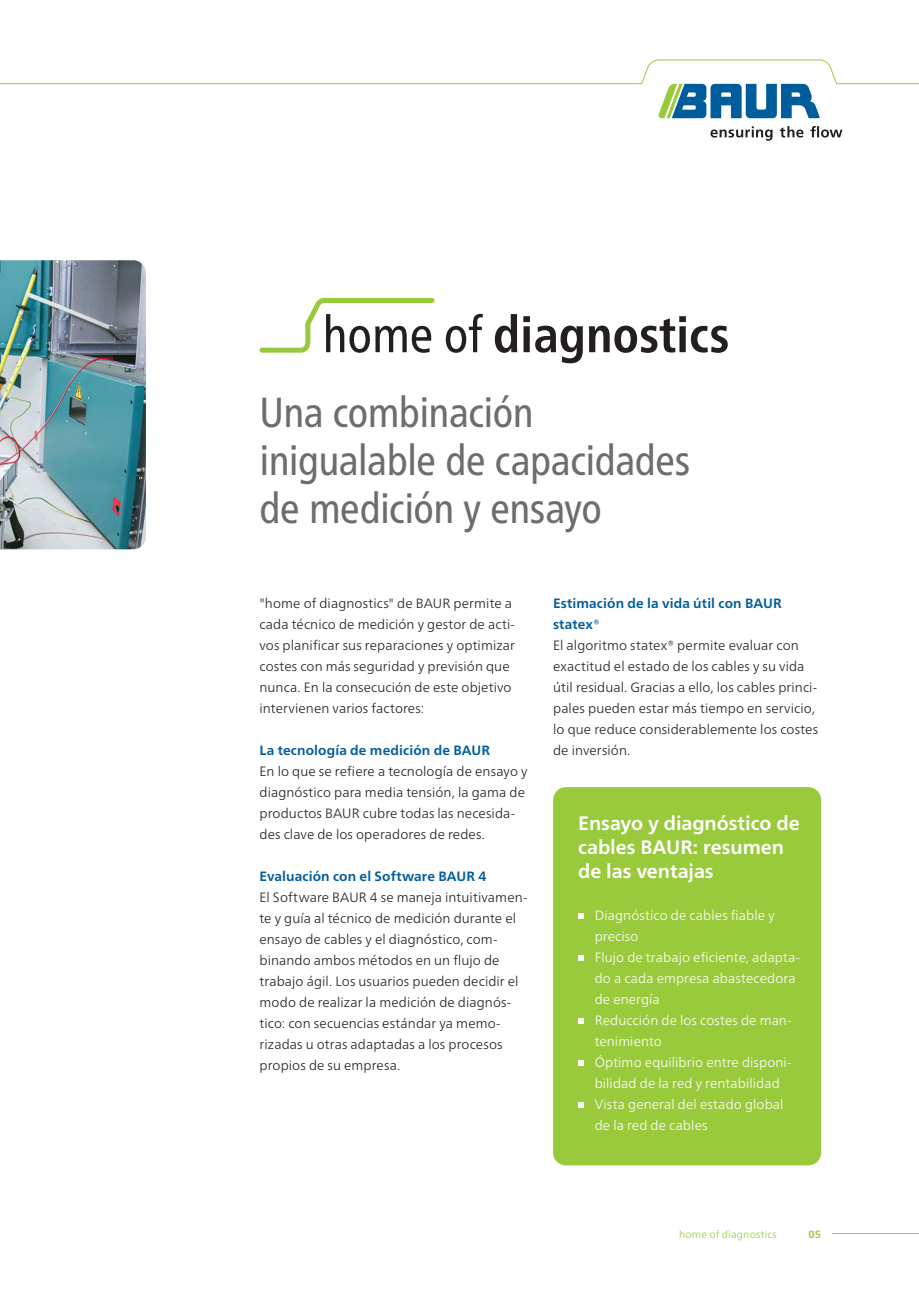
<style>
.page{position:relative;width:919px;height:1289px;background:#fff}
.page>*{position:absolute;margin:0;border:0;box-sizing:border-box;transform-origin:0 0}
.t1{font:condensed 42px/48px "Frutiger Neue LTW1 G";letter-spacing:-.015em;color:#6c6d70}
.t2{font:700 19.5px/24px "Frutiger Neue LTW1 G";letter-spacing:-.005em;color:#fff}
.t3{font:300 13.5px/21px "Frutiger Neue LTW1 G";letter-spacing:.01em;color:#231f20}
.t4{font:300 13.5px/21px "Frutiger Neue LTW1 G";letter-spacing:.01em;color:#fff}
.t5{font:700 13.5px/21px "Frutiger Neue LTW1 G";letter-spacing:.01em;color:#005d9c}
.t6{font:300 10.5px "Frutiger Neue LTW1 G";letter-spacing:.02em;color:#99ca3b}
.t7{font:700 10.5px "Frutiger Neue LTW1 G";color:#99ca3b}
</style>
<div class="page">
<img style="left:0;top:260px;width:146px;height:289px">
<svg style="left:259px;top:298px;width:468px;height:65px"></svg>
<div style="left:553px;top:787px;width:268px;height:378px;background:#99ca3b;border-radius:13px"></div>
<svg style="left:578px;top:913px;width:5px;height:5px"></svg>
<svg style="left:578px;top:955px;width:5px;height:5px"></svg>
<svg style="left:578px;top:1018px;width:5px;height:5px"></svg>
<svg style="left:578px;top:1060px;width:5px;height:5px"></svg>
<svg style="left:578px;top:1102px;width:5px;height:5px"></svg>
<svg style="left:710px;top:126px;width:132px;height:15px"></svg>
<hr style="left:831px;top:1233px;width:87px;height:1px;background:#99ca3b">
<svg style="left:0;top:59px;width:918px;height:59px"></svg>
<p class="t1" style="left:259px;top:385px;width:432px">Una combinación inigualable de capacidades de medición y ensayo</p>
<p class="t3" style="left:259px;top:591px;width:257px">"home of diagnostics" de BAUR permite a cada técnico de medición y gestor de acti&shy;vos planificar sus reparaciones y optimizar costes con más seguridad y previsión que nunca. En la consecución de este objetivo intervienen varios factores:</p>
<p class="t5" style="left:259px;top:738px;width:232px">La tecnología de medición de BAUR</p>
<p class="t3" style="left:259px;top:759px;width:269px">En lo que se refiere a tecnología de ensayo y diagnóstico para media tensión, la gama de productos BAUR cubre todas las necesida&shy;des clave de los operadores de redes.</p>
<p class="t5" style="left:259px;top:864px;width:228px">Evaluación con el Software BAUR 4</p>
<p class="t3" style="left:259px;top:885px;width:269px">El Software BAUR 4 se maneja intuitivamen&shy;te y guía al técnico de medición durante el ensayo de cables y el diagnóstico, com&shy;binando ambos métodos en un flujo de trabajo ágil. Los usuarios pueden decidir el modo de realizar la medición de diagnós&shy;tico: con secuencias estándar ya memo&shy;rizadas u otras adaptadas a los procesos propios de su empresa.</p>
<p class="t5" style="left:553px;top:591px;width:230px">Estimación de la vida útil con BAUR statex®</p>
<p class="t3" style="left:553px;top:633px;width:266px">El algoritmo statex® permite evaluar con exactitud el estado de los cables y su vida útil residual. Gracias a ello, los cables princi&shy;pales pueden estar más tiempo en servicio, lo que reduce considerablemente los costes de inversión.</p>
<p class="t2" style="left:578px;top:810px;width:223px">Ensayo y diagnóstico de cables BAUR: resumen de las ventajas</p>
<p class="t4" style="left:594px;top:904px;width:181px">Diagnóstico de cables fiable y preciso</p>
<p class="t4" style="left:594px;top:946px;width:207px">Flujo de trabajo eficiente, adapta&shy;do a cada empresa abastecedora de energía</p>
<p class="t4" style="left:594px;top:1009px;width:198px">Reducción de los costes de man&shy;tenimiento</p>
<p class="t4" style="left:594px;top:1051px;width:198px">Óptimo equilibrio entre disponi&shy;bilidad de la red y rentabilidad</p>
<p class="t4" style="left:594px;top:1093px;width:190px">Vista general del estado global de la red de cables</p>
<p class="t6" style="left:679px;top:1226px;width:99px">home of diagnostics</p>
<p class="t7" style="left:808px;top:1226px;width:14px">05</p>
</div>
